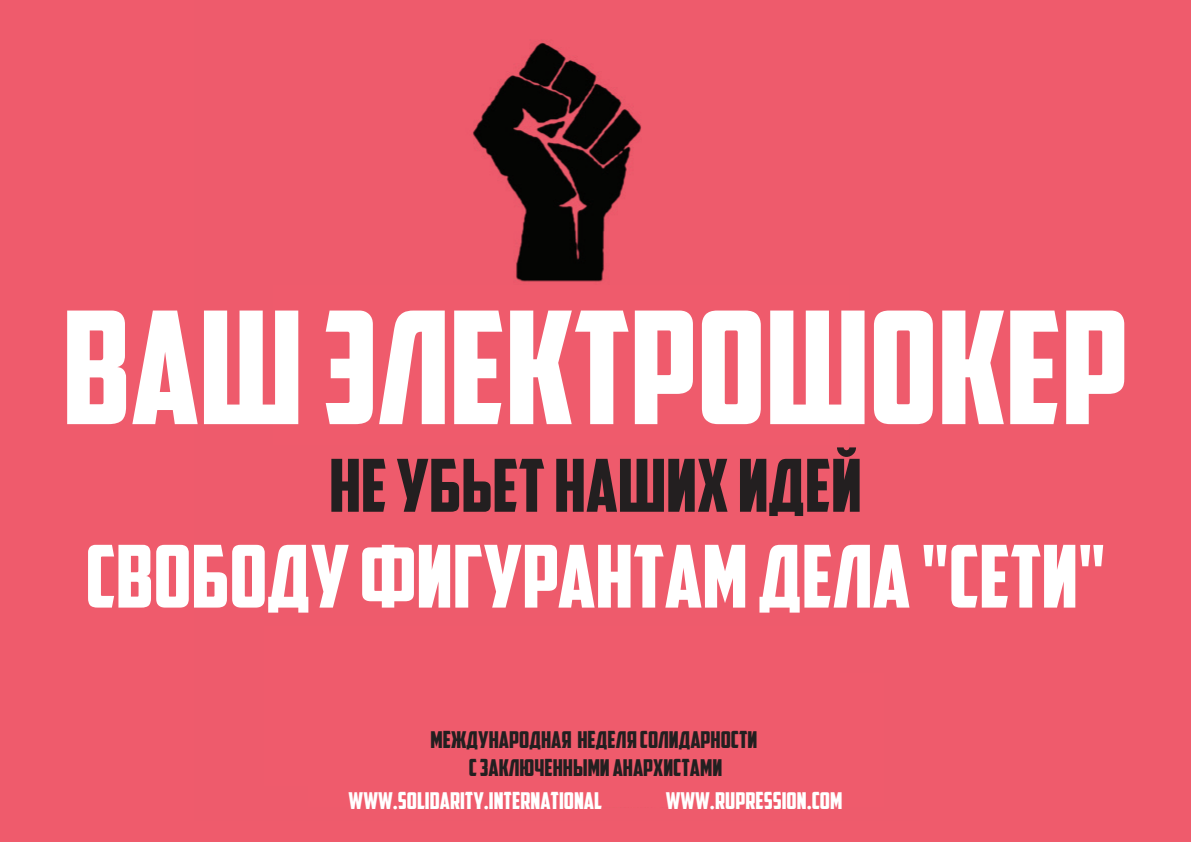
<style>
.page{position:relative;width:1191px;height:842px;background:#ef5b6c}
.page>*{position:absolute;margin:0;border:0;box-sizing:border-box;transform-origin:0 0}
.t1{font:156.6px "American Captain Cyrillic";color:#fff}
.t2{font:86.6px "American Captain Cyrillic";color:#fff}
.t3{font:73px "American Captain Cyrillic";color:#231f20}
.t4{font:23.3px/28px "American Captain Cyrillic";color:#231f20;text-align:center}
.t5{font:23.3px "American Captain Cyrillic";color:#fff}
</style>
<div class="page">
<img style="left:473px;top:42px;width:169px;height:240px">
<h1 class="t1" style="left:62px;top:285px;width:1067px">ВАШ ЭЛЕКТРОШОКЕР</h1>
<h3 class="t3" style="left:329px;top:447px;width:534px">НЕ УБЬЕТ НАШИХ ИДЕЙ</h3>
<h2 class="t2" style="left:85px;top:531px;width:1021px">СВОБОДУ ФИГУРАНТАМ ДЕЛА "СЕТИ"</h2>
<p class="t4" style="left:430px;top:725px;width:328px">МЕЖДУНАРОДНАЯ НЕДЕЛЯ СОЛИДАРНОСТИ<br>С ЗАКЛЮЧЕННЫМИ АНАРХИСТАМИ</p>
<p class="t5" style="left:348px;top:788px;width:255px">WWW.SOLIDARITY.INTERNATIONAL</p>
<p class="t5" style="left:666px;top:788px;width:178px">WWW.RUPRESSION.COM</p>
</div>
